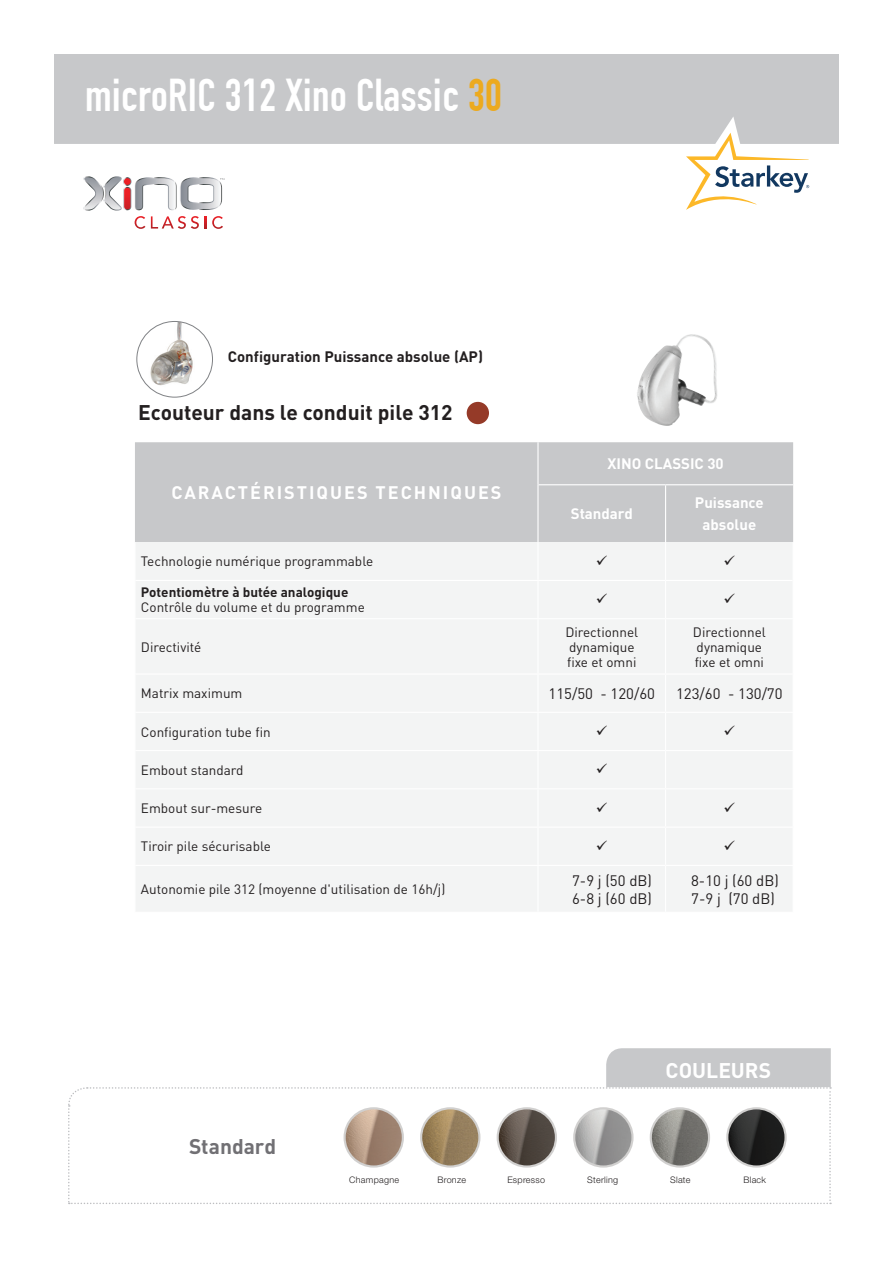
<style>
.page{position:relative;width:893px;height:1263px;background:#fff}
.page>*{position:absolute;margin:0;border:0;box-sizing:border-box;transform-origin:0 0}
.t1{font:45px "DIN Engschrift";letter-spacing:.01em;color:#fff}
.t2{font:700 21px "DINOT";color:#231f20}
.t3{font:700 21px "DINOT";color:#717074}
.t4{font:700 21px "DINOT";color:#fff}
.t5{font:700 18px "DINOT";letter-spacing:.11em;color:#fff}
.t6{font:15px/18px "DINOT";color:#231f20}
.t7{font:700 15px/22.2px "DINOT";color:#fff;text-align:center}
.t8{font:700 15px "DINOT";color:#231f20}
.t9{font:13.5px/15px "DINOT";color:#231f20}
.t10{font:700 13.5px "DINOT";color:#231f20}
.t11{font:300 9px "Helvetica Neue LT Std";letter-spacing:.03em;color:#231f20}
.s1{color:#ecaa1f}
</style>
<div class="page">
<div style="left:54px;top:54px;width:785px;height:90px;background:#c7c8ca"></div>
<svg style="left:686px;top:133px;width:123px;height:77px"></svg>
<div style="left:467px;top:402px;width:22px;height:22px;background:#953a28;border-radius:50%"></div>
<img style="left:142px;top:322px;width:63px;height:66px">
<div style="left:136px;top:321px;width:77px;height:77px;border:1px solid #808285;border-radius:50%"></div>
<svg style="left:83px;top:176px;width:141px;height:53px"></svg>
<div style="left:135px;top:442px;width:658px;height:100px;background:#c7c8ca"></div>
<div style="left:136px;top:542px;width:656px;height:369px;background:#f3f4f4"></div>
<hr style="left:539px;top:484px;width:127px;height:1px;background:#fff">
<hr style="left:666px;top:484px;width:127px;height:1px;background:#fff">
<hr style="left:135px;top:580px;width:403px;height:1px;background:#fff">
<hr style="left:538px;top:580px;width:128px;height:1px;background:#fff">
<hr style="left:666px;top:580px;width:127px;height:1px;background:#fff">
<hr style="left:537px;top:485px;width:2px;height:57px;background:#fff">
<hr style="left:665px;top:485px;width:1px;height:57px;background:#fff">
<hr style="left:537px;top:542px;width:2px;height:38px;background:#fff">
<hr style="left:665px;top:542px;width:1px;height:38px;background:#fff">
<hr style="left:537px;top:581px;width:2px;height:37px;background:#fff">
<hr style="left:665px;top:581px;width:1px;height:37px;background:#fff">
<hr style="left:135px;top:618px;width:403px;height:1px;background:#fff">
<hr style="left:538px;top:618px;width:128px;height:1px;background:#fff">
<hr style="left:537px;top:619px;width:2px;height:54px;background:#fff">
<hr style="left:666px;top:618px;width:128px;height:1px;background:#fff">
<hr style="left:665px;top:619px;width:1px;height:54px;background:#fff">
<hr style="left:135px;top:673px;width:403px;height:1px;background:#fff">
<hr style="left:538px;top:673px;width:128px;height:1px;background:#fff">
<hr style="left:537px;top:674px;width:2px;height:38px;background:#fff">
<hr style="left:666px;top:673px;width:128px;height:1px;background:#fff">
<hr style="left:665px;top:674px;width:1px;height:38px;background:#fff">
<hr style="left:135px;top:712px;width:403px;height:1px;background:#fff">
<hr style="left:538px;top:712px;width:128px;height:1px;background:#fff">
<hr style="left:537px;top:713px;width:2px;height:37px;background:#fff">
<hr style="left:666px;top:712px;width:128px;height:1px;background:#fff">
<hr style="left:665px;top:713px;width:1px;height:37px;background:#fff">
<hr style="left:135px;top:750px;width:403px;height:1px;background:#fff">
<hr style="left:538px;top:750px;width:128px;height:1px;background:#fff">
<hr style="left:537px;top:751px;width:2px;height:37px;background:#fff">
<hr style="left:666px;top:750px;width:128px;height:1px;background:#fff">
<hr style="left:665px;top:751px;width:1px;height:37px;background:#fff">
<hr style="left:135px;top:788px;width:403px;height:1px;background:#fff">
<hr style="left:538px;top:788px;width:128px;height:1px;background:#fff">
<hr style="left:537px;top:789px;width:2px;height:37px;background:#fff">
<hr style="left:666px;top:788px;width:128px;height:1px;background:#fff">
<hr style="left:665px;top:789px;width:1px;height:37px;background:#fff">
<hr style="left:135px;top:826px;width:403px;height:2px;background:#fff">
<hr style="left:538px;top:826px;width:128px;height:2px;background:#fff">
<hr style="left:537px;top:828px;width:2px;height:37px;background:#fff">
<hr style="left:666px;top:826px;width:128px;height:2px;background:#fff">
<hr style="left:665px;top:828px;width:1px;height:37px;background:#fff">
<hr style="left:135px;top:865px;width:403px;height:1px;background:#fff">
<hr style="left:538px;top:865px;width:128px;height:1px;background:#fff">
<hr style="left:537px;top:866px;width:2px;height:46px;background:#fff">
<hr style="left:666px;top:865px;width:128px;height:1px;background:#fff">
<hr style="left:665px;top:866px;width:1px;height:46px;background:#fff">
<hr style="left:537px;top:442px;width:2px;height:43px;background:#fff">
<img style="left:637px;top:334px;width:80px;height:92px">
<svg style="left:68px;top:1048px;width:763px;height:156px"></svg>
<svg style="left:597px;top:555px;width:10px;height:10px"></svg>
<svg style="left:724px;top:555px;width:11px;height:10px"></svg>
<svg style="left:597px;top:594px;width:10px;height:9px"></svg>
<svg style="left:724px;top:594px;width:11px;height:9px"></svg>
<svg style="left:597px;top:725px;width:10px;height:10px"></svg>
<svg style="left:724px;top:725px;width:11px;height:10px"></svg>
<svg style="left:597px;top:764px;width:10px;height:10px"></svg>
<svg style="left:597px;top:802px;width:10px;height:10px"></svg>
<svg style="left:724px;top:802px;width:11px;height:10px"></svg>
<svg style="left:597px;top:840px;width:10px;height:10px"></svg>
<svg style="left:724px;top:840px;width:11px;height:10px"></svg>
<h1 class="t1" style="left:85px;top:69px;width:418px">microRIC 312 Xino Classic <span class="s1">30</span></h1>
<p class="t8" style="left:228px;top:347px;width:257px">Configuration Puissance absolue (AP)</p>
<h2 class="t2" style="left:138px;top:399px;width:316px">Ecouteur dans le conduit pile 312</h2>
<h3 class="t5" style="left:171px;top:481px;width:332px">CARACTÉRISTIQUES TECHNIQUES</h3>
<p class="t9" style="left:141px;top:554px;width:234px">Technologie numérique programmable</p>
<p class="t10" style="left:141px;top:583px;width:209px">Potentiomètre à butée analogique</p>
<p class="t9" style="left:141px;top:600px;width:225px">Contrôle du volume et du programme</p>
<p class="t9" style="left:141px;top:639px;width:62px">Directivité</p>
<p class="t7" style="left:607px;top:452px;width:118px">XINO CLASSIC 30</p>
<p class="t7" style="left:571px;top:502px;width:63px">Standard</p>
<p class="t7" style="left:695px;top:491px;width:70px">Puissance absolue</p>
<p class="t9" style="left:565px;top:624px;width:74px">Directionnel dynamique fixe et omni</p>
<p class="t9" style="left:693px;top:624px;width:74px">Directionnel dynamique fixe et omni</p>
<p class="t9" style="left:141px;top:686px;width:103px">Matrix maximum</p>
<p class="t6" style="left:548px;top:684px;width:108px">115/50 - 120/60</p>
<p class="t6" style="left:676px;top:684px;width:108px">123/60 - 130/70</p>
<p class="t9" style="left:141px;top:724px;width:131px">Configuration tube fin</p>
<p class="t9" style="left:141px;top:762px;width:104px">Embout standard</p>
<p class="t9" style="left:141px;top:800px;width:123px">Embout sur-mesure</p>
<p class="t9" style="left:141px;top:839px;width:132px">Tiroir pile sécurisable</p>
<p class="t9" style="left:141px;top:881px;width:306px">Autonomie pile 312 (moyenne d'utilisation de 16h/j)</p>
<p class="t6" style="left:572px;top:871px;width:81px">7-9 j (50 dB)<br>6-8 j (60 dB)</p>
<p class="t6" style="left:691px;top:871px;width:89px">8-10 j (60 dB)<br>7-9 j (70 dB)</p>
<h2 class="t3" style="left:189px;top:1132px;width:89px">Standard</h2>
<h2 class="t4" style="left:666px;top:1056px;width:107px">COULEURS</h2>
<p class="t11" style="left:349px;top:1174px;width:51px">Champagne</p>
<p class="t11" style="left:437px;top:1174px;width:30px">Bronze</p>
<p class="t11" style="left:507px;top:1174px;width:39px">Espresso</p>
<p class="t11" style="left:587px;top:1174px;width:32px">Sterling</p>
<p class="t11" style="left:670px;top:1174px;width:22px">Slate</p>
<p class="t11" style="left:743px;top:1174px;width:24px">Black</p>
</div>
